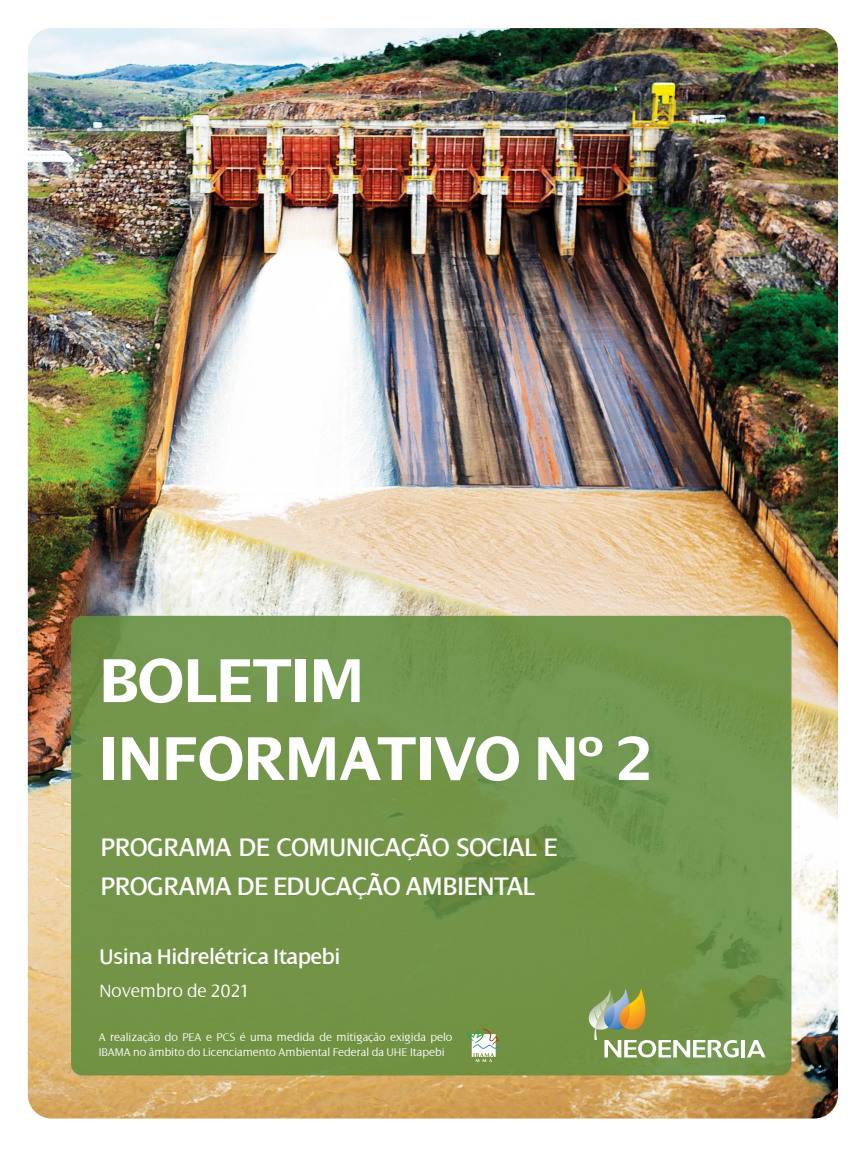
<style>
.page{position:relative;width:862px;height:1150px;background:#fff}
.page>*{position:absolute;margin:0;border:0;box-sizing:border-box;transform-origin:0 0}
.t1{font:700 66.8px/78px "Dialog";color:#fff}
.t2{font:27.2px/38.2px "Dialog";color:#fff}
.t3{font:23px "Dialog";color:#fff}
.t4{font:300 19px "Dialog";color:#fff}
.t5{font:300 12px/14.4px "Dialog";color:#fff}
</style>
<div class="page">
<img style="left:27px;top:28px;width:811px;height:1091px">
<svg style="left:467px;top:1029px;width:34px;height:33px"></svg>
<svg style="left:747px;top:1040px;width:19px;height:17px"></svg>
<hr style="left:741px;top:1040px;width:4px;height:17px;background:#fff">
<svg style="left:589px;top:988px;width:150px;height:69px"></svg>
<h1 class="t1" style="left:99px;top:642px;width:554px">BOLETIM<br>INFORMATIVO Nº 2</h1>
<h2 class="t2" style="left:101px;top:829px;width:458px">PROGRAMA DE COMUNICAÇÃO SOCIAL E<br>PROGRAMA DE EDUCAÇÃO AMBIENTAL</h2>
<h3 class="t3" style="left:99px;top:944px;width:242px">Usina Hidrelétrica Itapebi</h3>
<h3 class="t4" style="left:99px;top:981px;width:152px">Novembro de 2021</h3>
<p class="t5" style="left:99px;top:1030px;width:355px">A realização do PEA e PCS é uma medida de mitigação exigida pelo<br>IBAMA no âmbito do Licenciamento Ambiental Federal da UHE Itapebi</p>
</div>
